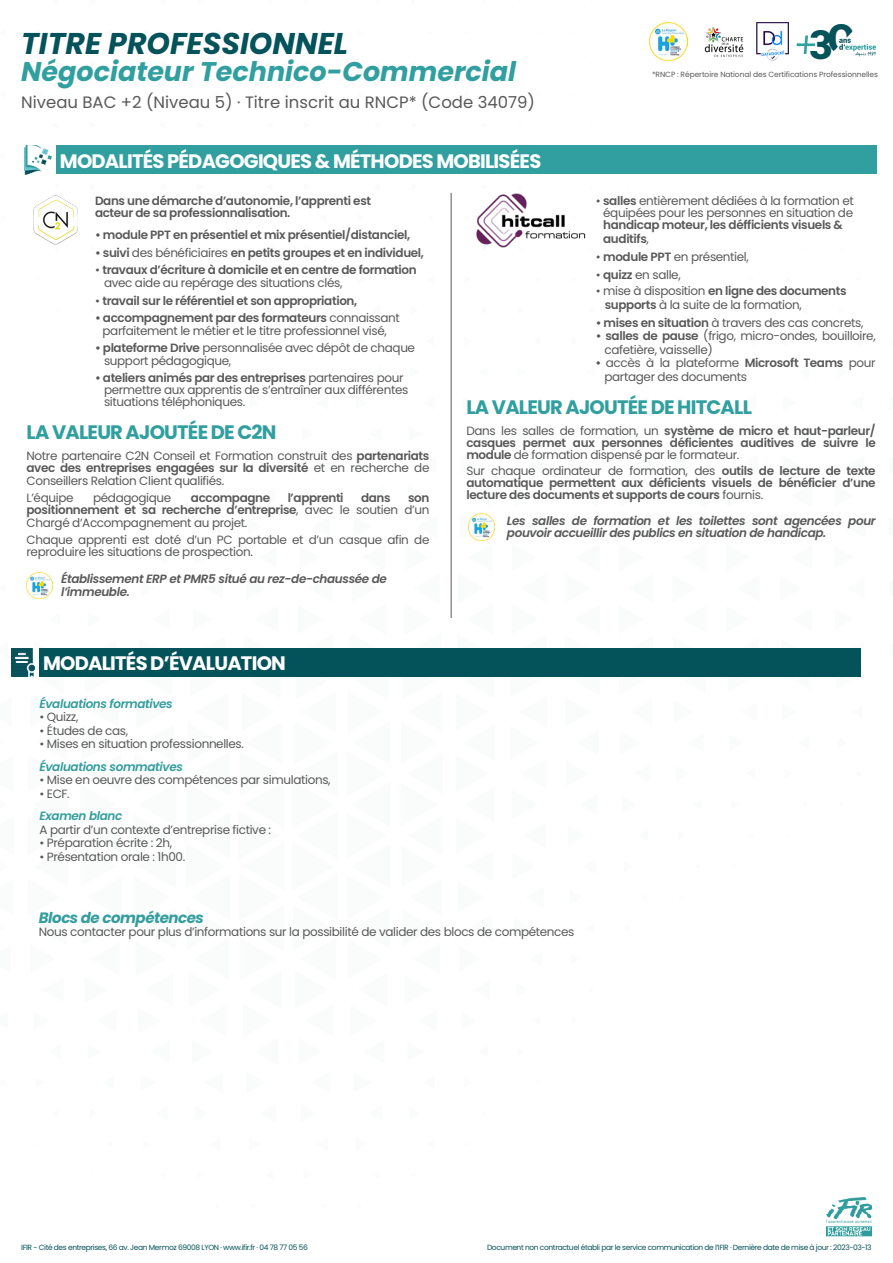
<style>
.page{position:relative;width:893px;height:1263px;background:#fff}
.page>*{position:absolute;margin:0;border:0;box-sizing:border-box;transform-origin:0 0}
.t1{font:900 40.2px "Roboto";color:#05525b}
.t2{font:italic 700 30px "Poppins";color:#04525a}
.t3{font:italic 700 27px "Poppins";color:#319f9f}
.t4{font:700 19.5px "Poppins";letter-spacing:-.04em;color:#fff}
.t5{font:700 19.5px "Poppins";letter-spacing:-.04em;color:#319f9f}
.t6{font:16.5px "Poppins";color:#595959}
.t7{font:italic 700 15px "Poppins";letter-spacing:-.03em;color:#339d9f}
.t8{font:12px/12px "Poppins";letter-spacing:-.03em;color:#595959}
.t9{font:600 12px/12px "Poppins";letter-spacing:-.03em;color:#595959;text-align:justify}
.t10{font:italic 600 12px/12px "Poppins";letter-spacing:-.03em;color:#595959}
.t11{font:italic 600 12px "Poppins";letter-spacing:-.03em;color:#339d9f}
.t12{font:7.5px "Poppins";letter-spacing:-.05em;color:#04525a}
.t13{font:7.5px "Poppins";letter-spacing:-.01em;color:#595959}
.s1{font-weight:400}
.s2{font-weight:600}
</style>
<div class="page">
<img style="left:826px;top:1197px;width:46px;height:40px">
<svg style="left:839px;top:39px;width:37px;height:18px"></svg>
<svg style="left:796px;top:35px;width:19px;height:19px"></svg>
<img style="left:704px;top:26px;width:40px;height:31px">
<img style="left:649px;top:22px;width:39px;height:39px">
<img style="left:756px;top:22px;width:33px;height:39px">
<img style="left:33px;top:196px;width:44px;height:49px">
<img style="left:476px;top:193px;width:110px;height:55px">
<img style="left:27px;top:572px;width:26px;height:27px">
<div style="left:56px;top:145px;width:820px;height:29px;background:#319f9f"></div>
<img style="left:25px;top:145px;width:26px;height:29px">
<hr style="left:451px;top:193px;width:1px;height:425px;background:#595959">
<img style="left:468px;top:514px;width:26px;height:26px">
<div style="left:39px;top:648px;width:822px;height:29px;background:#04525a"></div>
<img style="left:11px;top:648px;width:23px;height:29px">
<h2 class="t2" style="left:21px;top:26px;width:328px">TITRE PROFESSIONNEL</h2>
<h3 class="t3" style="left:21px;top:56px;width:496px">Négociateur Technico-Commercial</h3>
<h3 class="t6" style="left:21px;top:92px;width:515px">Niveau BAC +2 (Niveau 5) · Titre inscrit au RNCP* (Code 34079)</h3>
<p class="t4" style="left:60px;top:150px;width:483px">MODALITÉS PÉDAGOGIQUES &amp; MÉTHODES MOBILISÉES</p>
<h1 class="t1" style="left:809px;top:13px;width:47px">3O</h1>
<p class="t13" style="left:652px;top:70px;width:228px">*RNCP : Répertoire National des Certifications Professionnelles</p>
<p class="t9" style="left:95px;top:195px;width:278px">Dans une démarche d’autonomie, l’apprenti est</p>
<p class="t9" style="left:95px;top:207px;width:197px">acteur de sa professionnalisation.</p>
<p class="t9" style="left:95px;top:229px;width:317px">• module PPT en présentiel et mix présentiel/distanciel,</p>
<p class="t9" style="left:95px;top:247px;width:331px">• suivi <span class="s1">des bénéficiaires</span> en petits groupes et en individuel,</p>
<p class="t9" style="left:95px;top:264px;width:323px"><span class="s1">•</span> travaux d’écriture à domicile et en centre de formation</p>
<p class="t8" style="left:104px;top:277px;width:240px">avec aide au repérage des situations clés,</p>
<p class="t9" style="left:95px;top:295px;width:264px"><span class="s1">•</span> travail sur le référentiel et son appropriation,</p>
<p class="t9" style="left:95px;top:312px;width:306px">• accompagnement par des formateurs <span class="s1">connaissant</span></p>
<p class="t8" style="left:102px;top:325px;width:286px">parfaitement le métier et le titre professionnel visé,</p>
<p class="t8" style="left:95px;top:342px;width:322px"><span class="s2">• plateforme Drive</span> personnalisée avec dépôt de chaque</p>
<p class="t8" style="left:104px;top:355px;width:129px">support pédagogique,</p>
<p class="t9" style="left:95px;top:372px;width:310px">• ateliers animés par des entreprises <span class="s1">partenaires pour</span></p>
<p class="t8" style="left:104px;top:384px;width:306px">permettre aux apprentis de s’entraîner aux différentes</p>
<p class="t8" style="left:104px;top:396px;width:143px">situations téléphoniques.</p>
<p class="t5" style="left:27px;top:421px;width:251px">LA VALEUR AJOUTÉE DE C2N</p>
<p class="t8" style="left:27px;top:450px;width:404px">Notre partenaire C2N Conseil et Formation construit des <span class="s2">partenariats avec des entreprises engagées sur la diversité</span> et en recherche de</p>
<p class="t8" style="left:27px;top:475px;width:199px">Conseillers Relation Client qualifiés.</p>
<p class="t8" style="left:27px;top:492px;width:49px">L’équipe</p>
<p class="t8" style="left:93px;top:492px;width:80px">pédagogique</p>
<p class="t9" style="left:191px;top:492px;width:81px">accompagne</p>
<p class="t9" style="left:288px;top:492px;width:57px">l’apprenti</p>
<p class="t9" style="left:361px;top:492px;width:31px">dans</p>
<p class="t9" style="left:27px;top:492px;width:404px;text-align:right">son<br>positionnement et sa recherche d’entreprise<span class="s1">, avec le soutien d’un</span></p>
<p class="t8" style="left:27px;top:517px;width:222px">Chargé d’Accompagnement au projet.</p>
<p class="t8" style="left:27px;top:534px;width:404px">Chaque apprenti est doté d’un PC portable et d’un casque afin de reproduire les situations de prospection.</p>
<p class="t10" style="left:61px;top:573px;width:327px">Établissement ERP et PMR5 situé au rez-de-chaussée de</p>
<p class="t10" style="left:61px;top:586px;width:70px">l’immeuble.</p>
<p class="t4" style="left:43px;top:652px;width:244px">MODALITÉS D’ÉVALUATION</p>
<p class="t11" style="left:39px;top:696px;width:135px">Évaluations formatives</p>
<p class="t8" style="left:39px;top:711px;width:41px">• Quizz,</p>
<p class="t8" style="left:39px;top:724px;width:90px">• Études de cas,</p>
<p class="t8" style="left:39px;top:738px;width:206px">• Mises en situation professionnelles.</p>
<p class="t11" style="left:39px;top:759px;width:145px">Évaluations sommatives</p>
<p class="t8" style="left:39px;top:774px;width:293px">• Mise en oeuvre des compétences par simulations,</p>
<p class="t8" style="left:39px;top:787px;width:32px">• ECF.</p>
<p class="t11" style="left:39px;top:809px;width:84px">Examen blanc</p>
<p class="t8" style="left:39px;top:823px;width:233px">A partir d’un contexte d’entreprise fictive :</p>
<p class="t8" style="left:39px;top:837px;width:134px">• Préparation écrite : 2h,</p>
<p class="t8" style="left:39px;top:850px;width:147px">• Présentation orale : 1h00.</p>
<p class="t8" style="left:596px;top:195px;width:260px">• <span class="s2">salles</span> entièrement dédiées à la formation et</p>
<p class="t8" style="left:603px;top:207px;width:251px">équipées pour les personnes en situation de</p>
<p class="t9" style="left:603px;top:219px;width:241px">handicap moteur, les défficients visuels &amp;</p>
<p class="t9" style="left:603px;top:233px;width:47px">auditifs<span class="s1">,</span></p>
<p class="t8" style="left:596px;top:251px;width:155px">• <span class="s2">module PPT</span> en présentiel,</p>
<p class="t8" style="left:596px;top:269px;width:87px">• <span class="s2">quizz</span> en salle,</p>
<p class="t9" style="left:596px;top:285px;width:252px"><span class="s1">• mise à disposition</span> en ligne des documents</p>
<p class="t8" style="left:605px;top:299px;width:199px"><span class="s2">supports</span> à la suite de la formation,</p>
<p class="t8" style="left:596px;top:317px;width:269px"><span class="s2">• mises en situation</span> à travers des cas concrets,</p>
<p class="t8" style="left:604px;top:329px;width:273px;line-height:13.5px;text-indent:-9px"><span class="s2">• salles de pause</span> (frigo, micro-ondes, bouilloire, cafetière, vaisselle)</p>
<p class="t8" style="left:604px;top:356px;width:273px;line-height:13.5px;text-indent:-9px"><span class="s2">•</span> accès à la plateforme <span class="s2">Microsoft Teams</span> pour partager des documents</p>
<p class="t5" style="left:466px;top:396px;width:287px">LA VALEUR AJOUTÉE DE HITCALL</p>
<p class="t9" style="left:466px;top:425px;width:411px"><span class="s1">Dans les salles de formation, un</span> système de micro et haut-parleur/ casques permet aux personnes déficientes auditives de suivre le module <span class="s1">de formation dispensé par le formateur.</span></p>
<p class="t9" style="left:466px;top:465px;width:411px"><span class="s1">Sur chaque ordinateur de formation, des</span> outils de lecture de texte automatique permettent aux déficients visuels de bénéficier d’une lecture des documents et supports de cours <span class="s1">fournis.</span></p>
<p class="t10" style="left:507px;top:515px;width:370px">Les salles de formation et les toilettes sont agencées pour pouvoir accueillir des publics en situation de handicap.</p>
<p class="t7" style="left:39px;top:909px;width:167px">Blocs de compétences</p>
<p class="t8" style="left:39px;top:926px;width:537px">Nous contacter pour plus d’informations sur la possibilité de valider des blocs de compétences</p>
<p class="t12" style="left:21px;top:1242px;width:288px">IFIR - Cité des entreprises, 66 av. Jean Mermoz 69008 LYON · www.ifir.fr · 04 78 77 05 56</p>
<p class="t12" style="left:487px;top:1242px;width:386px">Document non contractuel établi par le service communication de l’IFIR · Dernière date de mise à jour : 2023-03-13</p>
</div>
